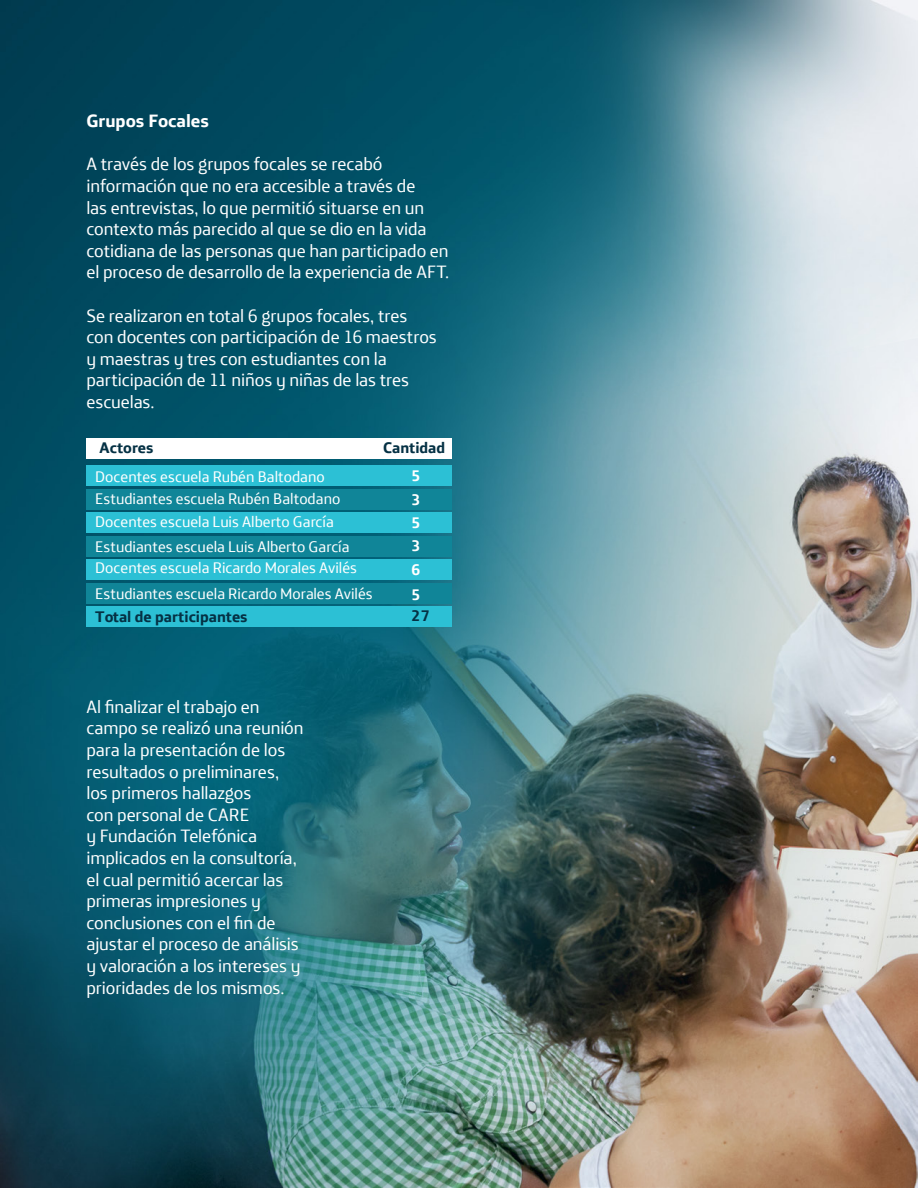
<style>
.page{position:relative;width:918px;height:1188px;background:#fff}
.page>*{position:absolute;margin:0;border:0;box-sizing:border-box;transform-origin:0 0}
.t1{font:18px/21.6px "Telefonica Text";letter-spacing:-.005em;color:#fff}
.t2{font:700 18px "Telefonica Text";color:#fff}
.t3{font:15.45px/22.6px "Telefonica Text";color:#fff}
.t4{font:700 15.45px "Telefonica Text";color:#053144}
.t5{font:700 15.45px/23.7px "Telefonica Text";color:#fff}
</style>
<div class="page">
<img style="left:0;top:0;width:918px;height:1188px">
<div style="left:86px;top:466px;width:366px;height:20px;background:#2cc0d5"></div>
<div style="left:86px;top:489px;width:366px;height:20px;background:#108598"></div>
<div style="left:86px;top:513px;width:366px;height:20px;background:#2cc0d5"></div>
<div style="left:86px;top:536px;width:366px;height:20px;background:#108598"></div>
<div style="left:86px;top:560px;width:366px;height:20px;background:#2cc0d5"></div>
<div style="left:86px;top:606px;width:366px;height:20px;background:#2cc0d5"></div>
<div style="left:86px;top:583px;width:366px;height:20px;background:#108598"></div>
<div style="left:86px;top:439px;width:366px;height:20px;background:#fff"></div>
<p class="t2" style="left:86px;top:105px;width:124px">Grupos Focales</p>
<p class="t1" style="left:86px;top:152px;width:364px">A través de los grupos focales se recabó información que no era accesible a través de<br>las entrevistas, lo que permitió situarse en un contexto más parecido al que se dio en la vida cotidiana de las personas que han participado en el proceso de desarrollo de la experiencia de AFT.</p>
<p class="t1" style="left:86px;top:303px;width:352px">Se realizaron en total 6 grupos focales, tres con docentes con participación de 16 maestros y maestras y tres con estudiantes con la participación de 11 niños y niñas de las tres escuelas.</p>
<p class="t4" style="left:100px;top:434px;width:55px">Actores</p>
<p class="t4" style="left:383px;top:434px;width:64px">Cantidad</p>
<p class="t5" style="left:411px;top:463px;width:11px">5<br>3</p>
<p class="t5" style="left:411px;top:532px;width:11px;line-height:24.2px">3<br>6</p>
<p class="t3" style="left:95px;top:464px;width:247px">Docentes escuela Rubén Baltodano<br>Estudiantes escuela Rubén Baltodano<br>Docentes escuela Luis Alberto García</p>
<p class="t3" style="left:95px;top:534px;width:263px;line-height:21.8px">Estudiantes escuela Luis Alberto García<br>Docentes escuela Ricardo Morales Avilés</p>
<p class="t3" style="left:95px;top:581px;width:279px">Estudiantes escuela Ricardo Morales Avilés</p>
<p class="t4" style="left:95px;top:603px;width:154px">Total de participantes</p>
<p class="t5" style="left:411px;top:510px;width:11px">5</p>
<p class="t5" style="left:411px;top:581px;width:11px">5</p>
<p class="t4" style="left:411px;top:602px;width:20px">27</p>
<p class="t1" style="left:86px;top:694px;width:219px">Al finalizar el trabajo en campo se realizó una reunión para la presentación de los resultados o preliminares, los primeros hallazgos<br>con personal de CARE<br>y Fundación Telefónica implicados en la consultoría, el cual permitió acercar las primeras impresiones y conclusiones con el fin de ajustar el proceso de análisis y valoración a los intereses y prioridades de los mismos.</p>
</div>
